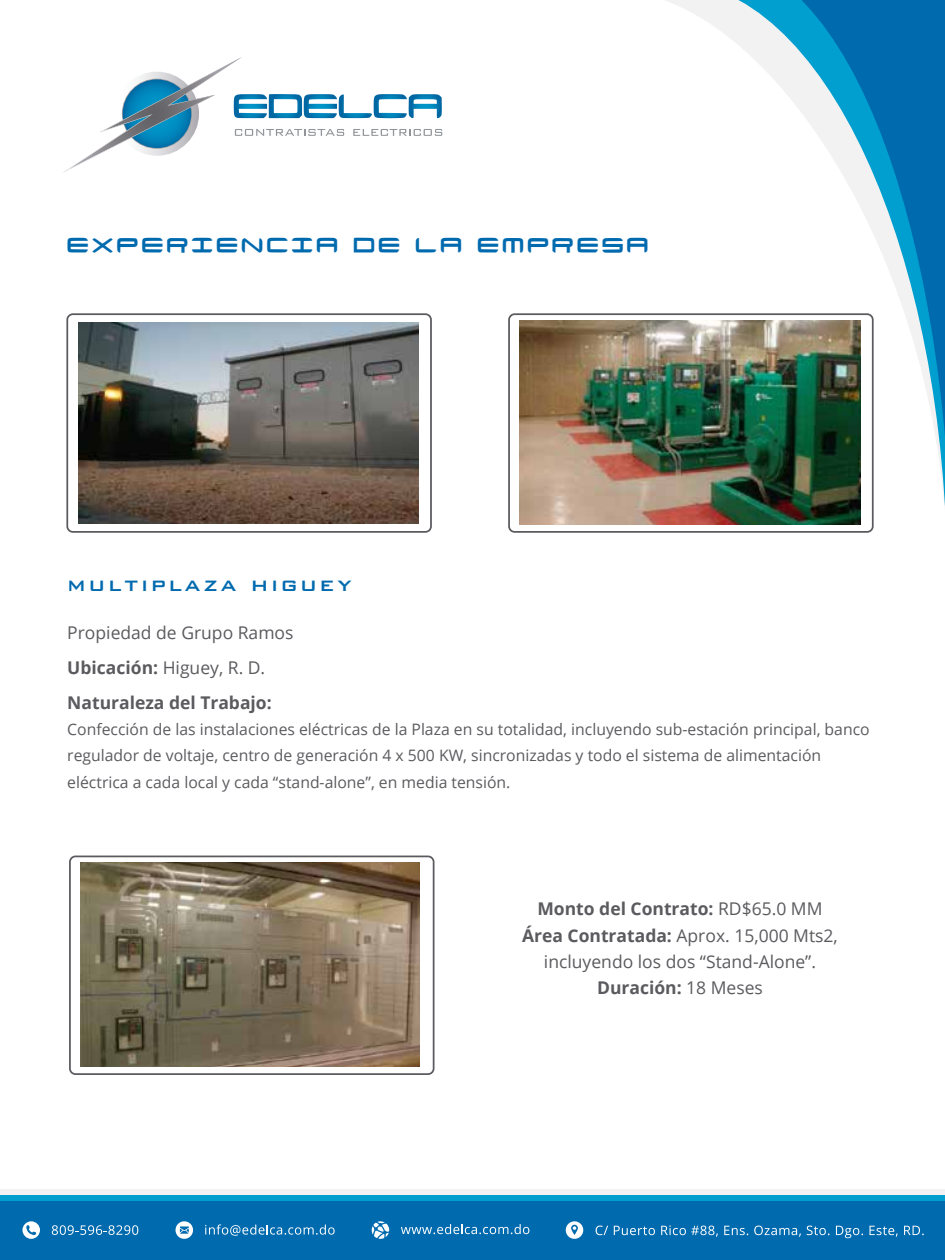
<style>
.page{position:relative;width:945px;height:1260px;background:#fff}
.page>*{position:absolute;margin:0;border:0;box-sizing:border-box;transform-origin:0 0}
.t1{font:35px "Neutronium";letter-spacing:.105em;color:#006aaf}
.t2{font:500 24.5px "Bank Gothic BT";letter-spacing:.105em;color:#006aaf}
.t3{font:17.5px/26.2px "Open Sans";color:#5b5b5f}
.t4{font:15.75px/26.2px "Open Sans";color:#5b5b5f}
.s1{font-weight:700}
</style>
<div class="page">
<svg style="left:702px;top:0;width:243px;height:506px"></svg>
<svg style="left:63px;top:57px;width:379px;height:116px"></svg>
<div style="left:509px;top:314px;width:364px;height:218px;background:#fff;border-radius:6px"></div>
<div style="left:508px;top:313px;width:366px;height:220px;border:2px solid #5b5b5f;border-radius:6px"></div>
<img style="left:520px;top:320px;width:340px;height:205px">
<div style="left:66px;top:313px;width:366px;height:220px;border:2px solid #5b5b5f;border-radius:6px"></div>
<img style="left:78px;top:322px;width:341px;height:202px">
<div style="left:69px;top:856px;width:366px;height:219px;border:2px solid #5b5b5f;border-radius:6px"></div>
<img style="left:81px;top:863px;width:339px;height:204px">
<div style="left:0;top:1201px;width:944px;height:59px;background:#006aaf"></div>
<div style="left:0;top:1195px;width:944px;height:6px;background:#009fd0"></div>
<div style="left:0;top:1189px;width:944px;height:6px;background:#f3f2f2"></div>
<svg style="left:401px;top:1224px;width:128px;height:10px"></svg>
<svg style="left:372px;top:1221px;width:17px;height:18px"></svg>
<svg style="left:596px;top:1226px;width:12px;height:9px"></svg>
<svg style="left:614px;top:1226px;width:41px;height:9px"></svg>
<svg style="left:661px;top:1225px;width:57px;height:12px"></svg>
<svg style="left:724px;top:1226px;width:24px;height:9px"></svg>
<svg style="left:754px;top:1226px;width:47px;height:11px"></svg>
<svg style="left:807px;top:1226px;width:22px;height:9px"></svg>
<svg style="left:836px;top:1226px;width:27px;height:12px"></svg>
<svg style="left:869px;top:1226px;width:29px;height:11px"></svg>
<svg style="left:904px;top:1226px;width:20px;height:9px"></svg>
<svg style="left:566px;top:1221px;width:17px;height:18px"></svg>
<svg style="left:52px;top:1225px;width:86px;height:10px"></svg>
<svg style="left:22px;top:1221px;width:18px;height:18px"></svg>
<svg style="left:205px;top:1224px;width:130px;height:12px"></svg>
<svg style="left:176px;top:1221px;width:17px;height:18px"></svg>
<h1 class="t1" style="left:67px;top:220px;width:582px">EXPERIENCIA DE LA EMPRESA</h1>
<h2 class="t2" style="left:67px;top:571px;width:286px">multiplaza higuey</h2>
<p class="t3" style="left:67px;top:615px;width:228px;line-height:35px">Propiedad de Grupo Ramos<br><span class="s1">Ubicación:</span> Higuey, R. D.<br><span class="s1">Naturaleza del Trabajo:</span></p>
<p class="t4" style="left:67px;top:716px;width:804px">Confección de las instalaciones eléctricas de la Plaza en su totalidad, incluyendo sub-estación principal, banco regulador de voltaje, centro de generación 4 x 500 KW, sincronizadas y todo el sistema de alimentación eléctrica a cada local y cada “stand-alone”, en media tensión.</p>
<p class="t3" style="left:522px;top:896px;width:317px;text-align:center"><span class="s1">Monto del Contrato:</span> RD$65.0 MM<br><span class="s1">Área Contratada:</span> Aprox. 15,000 Mts2, incluyendo los dos “Stand-Alone”.<br><span class="s1">Duración:</span> 18 Meses</p>
</div>
